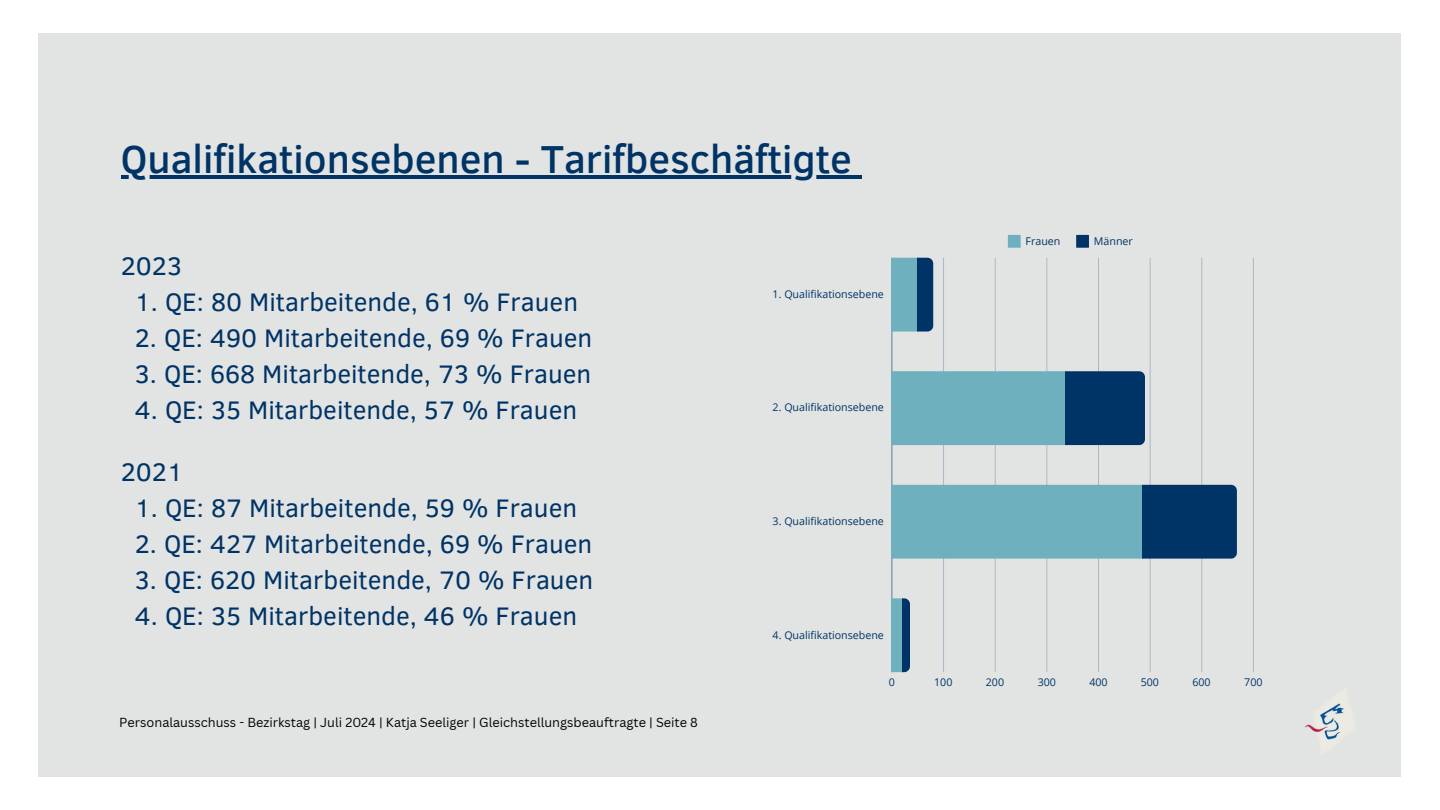
<style>
.page{position:relative;width:1440px;height:810px;background:#fff}
.page>*{position:absolute;margin:0;border:0;box-sizing:border-box;transform-origin:0 0}
.t1{font:500 40px "Clear Sans";color:#036}
.t2{font:26px "Clear Sans";color:#036}
.t3{font:12.8px "Canva Sans";color:#000}
.t4{font:10.7px "Open Sans";color:#036}
</style>
<div class="page">
<div style="left:38px;top:33px;width:1363px;height:744px;background:#e2e4e3"></div>
<svg style="left:1008px;top:235px;width:13px;height:13px"></svg>
<svg style="left:1076px;top:235px;width:13px;height:13px"></svg>
<hr style="left:892px;top:258px;width:1px;height:414px;background:#aab8c4">
<hr style="left:943px;top:258px;width:1px;height:414px;background:#acbac5">
<hr style="left:995px;top:258px;width:1px;height:414px;background:#bac4cc">
<hr style="left:1047px;top:258px;width:1px;height:414px;background:#ced4d8">
<hr style="left:1098px;top:258px;width:1px;height:414px;background:#a9b7c3">
<hr style="left:1150px;top:258px;width:1px;height:414px;background:#bdc7ce">
<hr style="left:1202px;top:258px;width:1px;height:414px;background:#d2d7da">
<hr style="left:1253px;top:258px;width:1px;height:414px;background:#acbac5">
<svg style="left:892px;top:258px;width:41px;height:74px;background:#44809c"></svg>
<svg style="left:892px;top:371px;width:253px;height:74px;background:#4b88a2"></svg>
<svg style="left:892px;top:485px;width:345px;height:74px;background:#518ea6"></svg>
<svg style="left:892px;top:598px;width:18px;height:74px"></svg>
<hr style="left:121px;top:175px;width:731px;height:4px;background:#036">
<hr style="left:852px;top:175px;width:10px;height:4px;background:#036">
<img style="left:1305px;top:703px;width:39px;height:37px">
<h1 class="t1" style="left:121px;top:130px;width:732px">Qualifikationsebenen - Tarifbeschäftigte</h1>
<h2 class="t2" style="left:121px;top:247px;width:63px">2023</h2>
<h2 class="t2" style="left:135px;top:283px;width:445px">1. QE: 80 Mitarbeitende, 61 % Frauen</h2>
<h2 class="t2" style="left:135px;top:319px;width:459px">2. QE: 490 Mitarbeitende, 69 % Frauen</h2>
<h2 class="t2" style="left:135px;top:355px;width:458px">3. QE: 668 Mitarbeitende, 73 % Frauen</h2>
<h2 class="t2" style="left:135px;top:391px;width:444px">4. QE: 35 Mitarbeitende, 57 % Frauen</h2>
<p class="t2" style="left:121px;top:453px;width:64px">2021</p>
<p class="t2" style="left:135px;top:489px;width:444px">1. QE: 87 Mitarbeitende, 59 % Frauen</p>
<p class="t2" style="left:135px;top:525px;width:459px">2. QE: 427 Mitarbeitende, 69 % Frauen</p>
<p class="t2" style="left:135px;top:561px;width:460px">3. QE: 620 Mitarbeitende, 70 % Frauen</p>
<p class="t2" style="left:135px;top:597px;width:444px">4. QE: 35 Mitarbeitende, 46 % Frauen</p>
<p class="t4" style="left:773px;top:286px;width:113px">1. Qualifikationsebene</p>
<p class="t4" style="left:773px;top:400px;width:113px">2. Qualifikationsebene</p>
<p class="t4" style="left:773px;top:514px;width:113px">3. Qualifikationsebene</p>
<p class="t4" style="left:773px;top:627px;width:113px">4. Qualifikationsebene</p>
<p class="t4" style="left:1026px;top:234px;width:36px">Frauen</p>
<p class="t4" style="left:1094px;top:234px;width:40px">Männer</p>
<h2 class="t3" style="left:119px;top:713px;width:580px">Personalausschuss - Bezirkstag | Juli 2024 | Katja Seeliger | Gleichstellungsbeauftragte | Seite 8</h2>
<p class="t4" style="left:889px;top:675px;width:8px">0</p>
<p class="t4" style="left:934px;top:675px;width:20px">100</p>
<p class="t4" style="left:986px;top:675px;width:20px">200</p>
<p class="t4" style="left:1038px;top:675px;width:20px">300</p>
<p class="t4" style="left:1089px;top:675px;width:20px">400</p>
<p class="t4" style="left:1141px;top:675px;width:20px">500</p>
<p class="t4" style="left:1192px;top:675px;width:20px">600</p>
<p class="t4" style="left:1244px;top:675px;width:20px">700</p>
</div>
